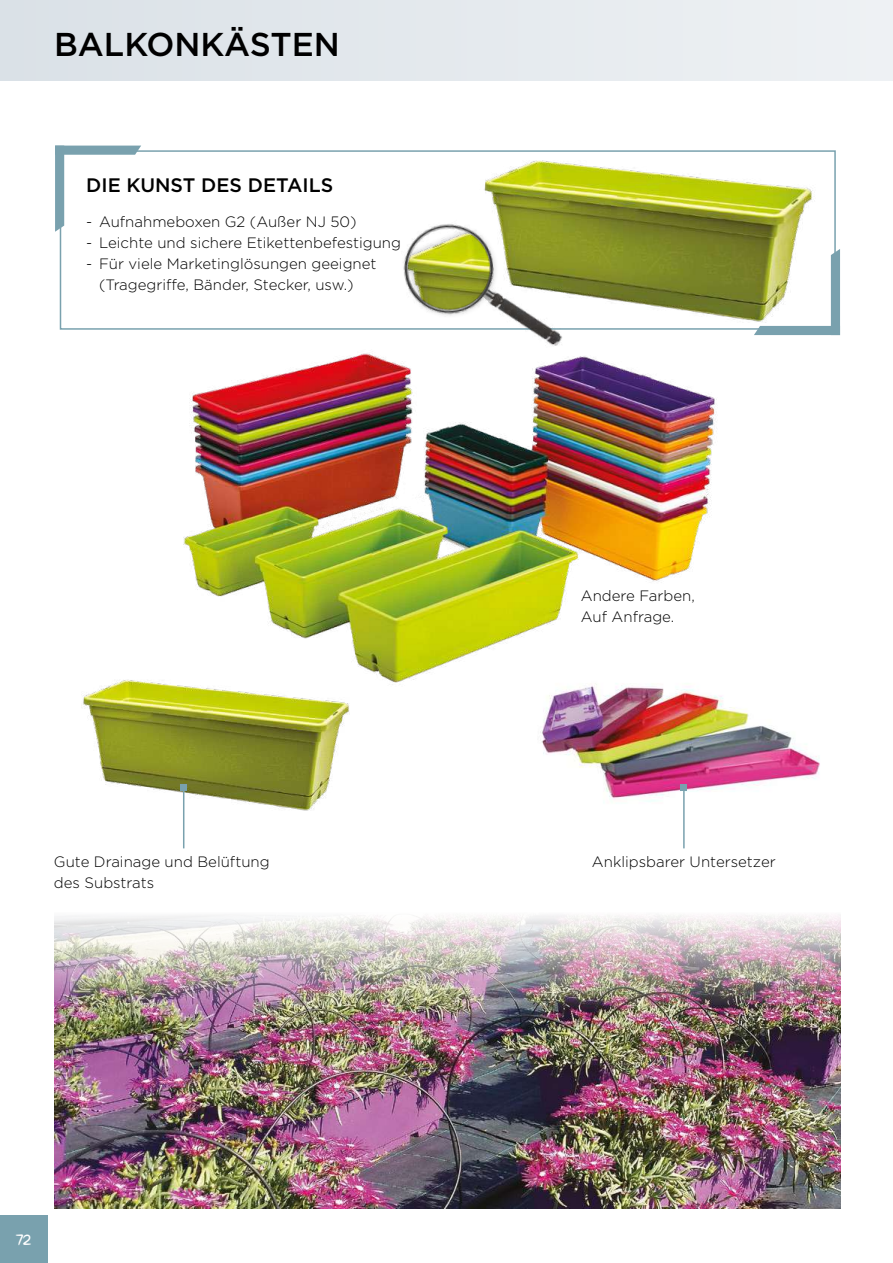
<style>
.page{position:relative;width:893px;height:1263px;background:#fff}
.page>*{position:absolute;margin:0;border:0;box-sizing:border-box;transform-origin:0 0}
.t1{font:500 33px "Gotham";color:#000}
.t2{font:500 19.5px "Gotham";color:#000}
.t3{font:300 15px/21px "Gotham";color:#000}
.t4{font:15px "Parisien Night";color:#fff}
</style>
<div class="page">
<div style="left:0;top:1216px;width:47px;height:47px;background:#79a1ae"></div>
<div style="left:0;top:0;width:893px;height:81px;background:#e4e9ed"></div>
<img style="left:540px;top:696px;width:280px;height:106px">
<img style="left:83px;top:679px;width:266px;height:142px">
<img style="left:54px;top:915px;width:786px;height:294px">
<svg style="left:55px;top:146px;width:86px;height:86px"></svg>
<svg style="left:754px;top:249px;width:86px;height:86px"></svg>
<hr style="left:183px;top:788px;width:1px;height:60px;background:#79a1ae">
<svg style="left:181px;top:785px;width:6px;height:6px"></svg>
<hr style="left:683px;top:788px;width:2px;height:60px;background:#79a1ae">
<svg style="left:681px;top:785px;width:6px;height:6px"></svg>
<img style="left:403px;top:224px;width:64px;height:84px">
<img style="left:467px;top:150px;width:369px;height:180px">
<img style="left:166px;top:308px;width:572px;height:388px">
<h1 class="t1" style="left:54px;top:23px;width:287px">BALKONKÄSTEN</h1>
<h2 class="t2" style="left:86px;top:172px;width:249px">DIE KUNST DES DETAILS</h2>
<p class="t3" style="left:86px;top:211px;width:272px">- Aufnahmeboxen G2 (Außer NJ 50)</p>
<p class="t3" style="left:86px;top:232px;width:316px">- Leichte und sichere Etikettenbefestigung</p>
<p class="t3" style="left:99px;top:253px;width:279px;text-indent:-13px">- Für viele Marketinglösungen geeignet (Tragegriffe, Bänder, Stecker, usw.)</p>
<p class="t3" style="left:581px;top:585px;width:115px">Andere Farben,<br>Auf Anfrage.</p>
<p class="t3" style="left:54px;top:850px;width:217px">Gute Drainage und Belüftung des Substrats</p>
<p class="t3" style="left:592px;top:850px;width:185px">Anklipsbarer Untersetzer</p>
<p class="t4" style="left:16px;top:1231px;width:17px">72</p>
</div>
